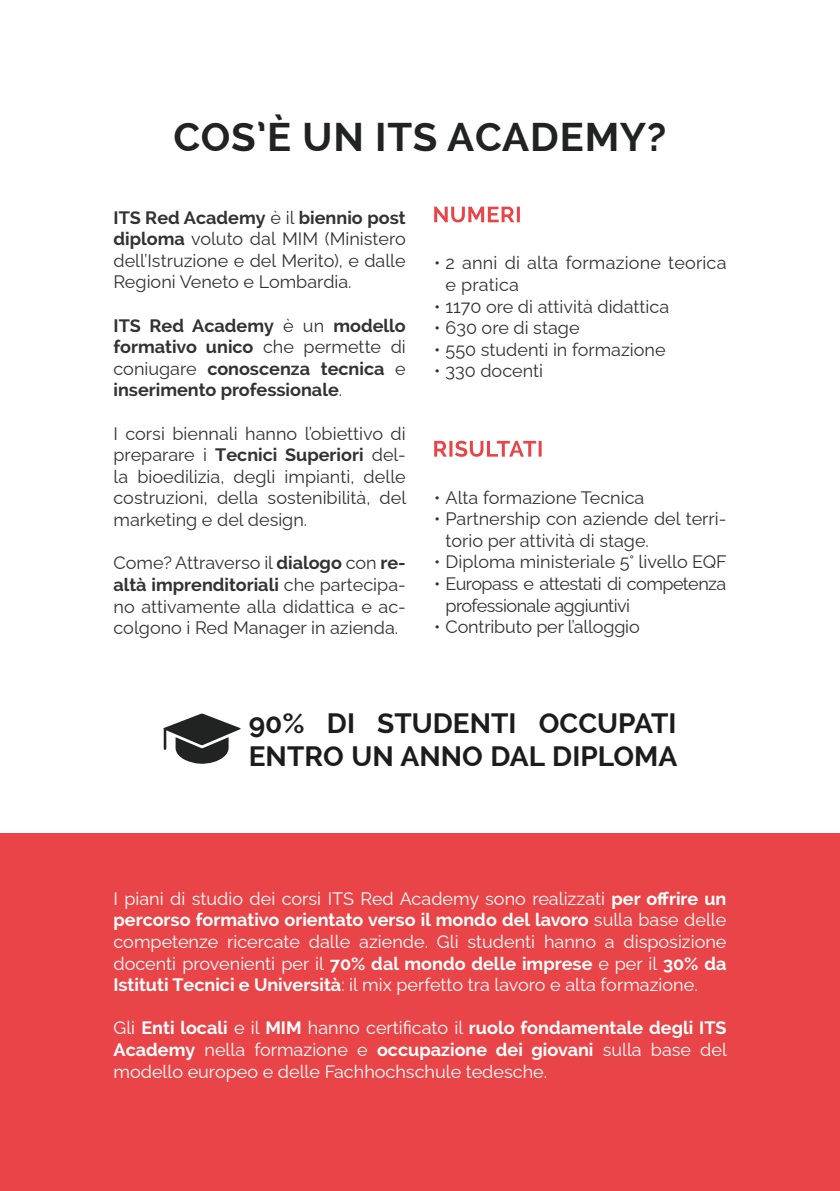
<style>
.page{position:relative;width:840px;height:1191px;background:#fff}
.page>*{position:absolute;margin:0;border:0;box-sizing:border-box;transform-origin:0 0}
.t1{font:700 40px "Raleway";letter-spacing:.02em;color:#212222}
.t2{font:700 28px/33.6px "Raleway";color:#1c1c1c}
.t3{font:18px/21.6px "Raleway";color:#333232;text-align:justify}
.t4{font:18px/21.6px "Raleway";color:#fff;text-align:justify}
.t5{font:700 18px/21.6px "Raleway";color:#333232;text-align:justify}
.t6{font:18px/21.6px "Raleway";letter-spacing:-.03em;color:#333232}
.s1{font-weight:700}
.s2{font-weight:400}
</style>
<div class="page">
<div style="left:0;top:833px;width:839px;height:358px;background:#e94548"></div>
<svg style="left:434px;top:207px;width:85px;height:15px"></svg>
<svg style="left:434px;top:441px;width:107px;height:16px"></svg>
<svg style="left:163px;top:713px;width:77px;height:51px"></svg>
<h1 class="t1" style="left:173px;top:114px;width:494px">COS’È UN ITS ACADEMY?</h1>
<p class="t3" style="left:113px;top:204px;width:293px"><span class="s1">ITS Red Academy</span> è il <span class="s1">biennio post diploma</span> voluto dal MIM (Ministero dell’Istruzione e del Merito), e dalle Regioni Veneto e Lombardia.</p>
<p class="t5" style="left:113px;top:314px;width:293px">ITS Red Academy <span class="s2">è un</span> modello formativo unico <span class="s2">che permette di coniugare</span> conoscenza tecnica <span class="s2">e </span>inserimento professionale<span class="s2">.</span></p>
<p class="t3" style="left:113px;top:420px;width:294px">I corsi biennali hanno l’obiettivo di preparare i <span class="s1">Tecnici Superiori</span> del&shy;la bioedilizia, degli impianti, delle costruzioni, della sostenibilità, del marketing e del design.</p>
<p class="t3" style="left:113px;top:550px;width:293px">Come? Attraverso il <span class="s1">dialogo</span> con <span class="s1">re&shy;altà imprenditoriali</span> che partecipa&shy;no attivamente alla didattica e ac&shy;colgono i Red Manager in azienda.</p>
<p class="t3" style="left:445px;top:250px;width:282px;text-indent:-11px">• 2 anni di alta formazione teorica e pratica</p>
<p class="t3" style="left:434px;top:293px;width:236px">• 1170 ore di attività didattica</p>
<p class="t3" style="left:434px;top:315px;width:147px">• 630 ore di stage</p>
<p class="t3" style="left:434px;top:336px;width:233px">• 550 studenti in formazione</p>
<p class="t3" style="left:434px;top:358px;width:110px">• 330 docenti</p>
<p class="t3" style="left:434px;top:484px;width:212px">• Alta formazione Tecnica</p>
<p class="t3" style="left:445px;top:506px;width:282px;text-indent:-11px">• Partnership con aziende del terri&shy;torio per attività di stage.</p>
<p class="t3" style="left:434px;top:549px;width:294px">• Diploma ministeriale 5° livello EQF</p>
<p class="t6" style="left:445px;top:571px;width:282px;text-indent:-11px">• Europass e attestati di competenza professionale aggiuntivi</p>
<p class="t3" style="left:434px;top:614px;width:207px">• Contributo per l’alloggio</p>
<h2 class="t2" style="left:248px;top:706px;width:430px">90% DI STUDENTI OCCUPATI<br>ENTRO UN ANNO DAL DIPLOMA</h2>
<p class="t4" style="left:113px;top:885px;width:614px">I piani di studio dei corsi ITS Red Academy sono realizzati <span class="s1">per offrire un percorso formativo orientato verso il mondo del lavoro</span> sulla base delle competenze ricercate dalle aziende. Gli studenti hanno a disposizione docenti provenienti per il <span class="s1">70% dal mondo delle imprese</span> e per il <span class="s1">30% da Istituti Tecnici e Università</span>: il mix perfetto tra lavoro e alta formazione.</p>
<p class="t4" style="left:113px;top:1015px;width:614px">Gli <span class="s1">Enti locali</span> e il <span class="s1">MIM</span> hanno certificato il <span class="s1">ruolo fondamentale degli ITS Academy</span> nella formazione e <span class="s1">occupazione dei giovani</span> sulla base del modello europeo e delle Fachhochschule tedesche.</p>
</div>
